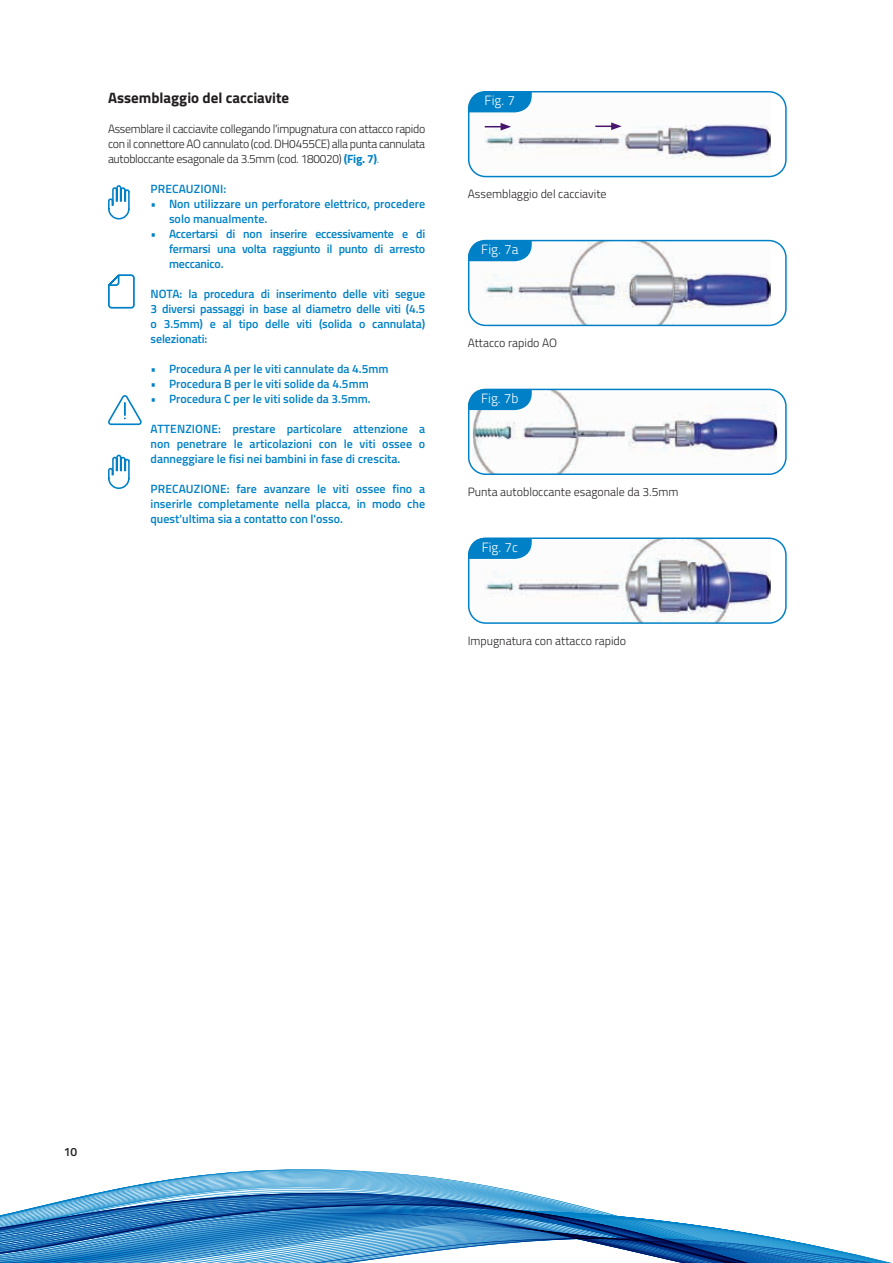
<style>
.page{position:relative;width:893px;height:1263px;background:#fff}
.page>*{position:absolute;margin:0;border:0;box-sizing:border-box;transform-origin:0 0}
.t1{font:700 15px "Titillium";color:#231f20}
.t2{font:300 13.5px "Titillium";color:#fff}
.t3{font:600 12px/15px "Titillium";color:#0081c7;text-align:justify}
.t4{font:300 12px/15px "Titillium";color:#231f20;text-align:justify}
.t5{font:600 12px "Titillium";color:#231f20}
.s1{font-weight:700;color:#0081c7}
.s2{color:#0081c7}
.s3{font-weight:300}
</style>
<div class="page">
<img style="left:469px;top:112px;width:302px;height:65px">
<div style="left:468px;top:91px;width:319px;height:86px;border:2px solid #0081c7;border-radius:17px"></div>
<img style="left:469px;top:243px;width:302px;height:82px">
<div style="left:468px;top:240px;width:319px;height:86px;border:2px solid #0081c7;border-radius:17px"></div>
<img style="left:473px;top:389px;width:304px;height:85px">
<div style="left:468px;top:389px;width:319px;height:86px;border:2px solid #0081c7;border-radius:17px"></div>
<img style="left:471px;top:540px;width:300px;height:81px">
<div style="left:468px;top:537px;width:319px;height:87px;border:2px solid #0081c7;border-radius:17px"></div>
<svg style="left:468px;top:92px;width:64px;height:20px"></svg>
<svg style="left:468px;top:241px;width:64px;height:20px"></svg>
<svg style="left:468px;top:389px;width:64px;height:21px"></svg>
<svg style="left:468px;top:538px;width:64px;height:21px"></svg>
<svg style="left:485px;top:123px;width:26px;height:8px"></svg>
<svg style="left:595px;top:122px;width:27px;height:8px"></svg>
<svg style="left:108px;top:274px;width:27px;height:35px"></svg>
<svg style="left:108px;top:185px;width:22px;height:35px"></svg>
<svg style="left:108px;top:395px;width:34px;height:94px"></svg>
<svg style="left:0;top:1169px;width:892px;height:94px"></svg>
<p class="t1" style="left:108px;top:86px;width:183px">Assemblaggio del cacciavite</p>
<p class="t4" style="left:108px;top:120px;width:319px">Assemblare il cacciavite collegando l'impugnatura con attacco rapido con il connettore AO cannulato (cod. DH0455CE) alla punta cannulata autobloccante esagonale da 3.5mm (cod. 180020) <span class="s1">(Fig. 7)</span><span class="s2">.</span></p>
<p class="t3" style="left:151px;top:180px;width:77px">PRECAUZIONI:</p>
<p class="t3" style="left:169px;top:195px;width:258px;text-indent:-18px"><span class="s3">•</span> Non utilizzare un perforatore elettrico, procedere solo manualmente.</p>
<p class="t3" style="left:169px;top:225px;width:258px;text-indent:-18px"><span class="s3">•</span> Accertarsi di non inserire eccessivamente e di fermarsi una volta raggiunto il punto di arresto meccanico.</p>
<p class="t3" style="left:151px;top:285px;width:276px">NOTA: la procedura di inserimento delle viti segue 3 diversi passaggi in base al diametro delle viti (4.5 o 3.5mm) e al tipo delle viti (solida o cannulata) selezionati:</p>
<p class="t3" style="left:151px;top:360px;width:240px"><span class="s3">•</span> Procedura A per le viti cannulate da 4.5mm</p>
<p class="t3" style="left:151px;top:375px;width:220px"><span class="s3">•</span> Procedura B per le viti solide da 4.5mm</p>
<p class="t3" style="left:151px;top:390px;width:222px"><span class="s3">•</span> Procedura C per le viti solide da 3.5mm.</p>
<p class="t3" style="left:151px;top:420px;width:276px">ATTENZIONE: prestare particolare attenzione a non penetrare le articolazioni con le viti ossee o danneggiare le fisi nei bambini in fase di crescita.</p>
<p class="t3" style="left:151px;top:480px;width:276px">PRECAUZIONE: fare avanzare le viti ossee fino a inserirle completamente nella placca, in modo che quest'ultima sia a contatto con l'osso.</p>
<p class="t2" style="left:485px;top:91px;width:32px">Fig. 7</p>
<p class="t4" style="left:468px;top:186px;width:140px">Assemblaggio del cacciavite</p>
<p class="t2" style="left:481px;top:240px;width:39px">Fig. 7a</p>
<p class="t4" style="left:468px;top:335px;width:91px">Attacco rapido AO</p>
<p class="t2" style="left:481px;top:388px;width:39px">Fig. 7b</p>
<p class="t4" style="left:468px;top:484px;width:212px">Punta autobloccante esagonale da 3.5mm</p>
<p class="t2" style="left:482px;top:537px;width:38px">Fig. 7c</p>
<p class="t4" style="left:468px;top:632px;width:160px">Impugnatura con attacco rapido</p>
<p class="t5" style="left:64px;top:1143px;width:15px">10</p>
</div>
